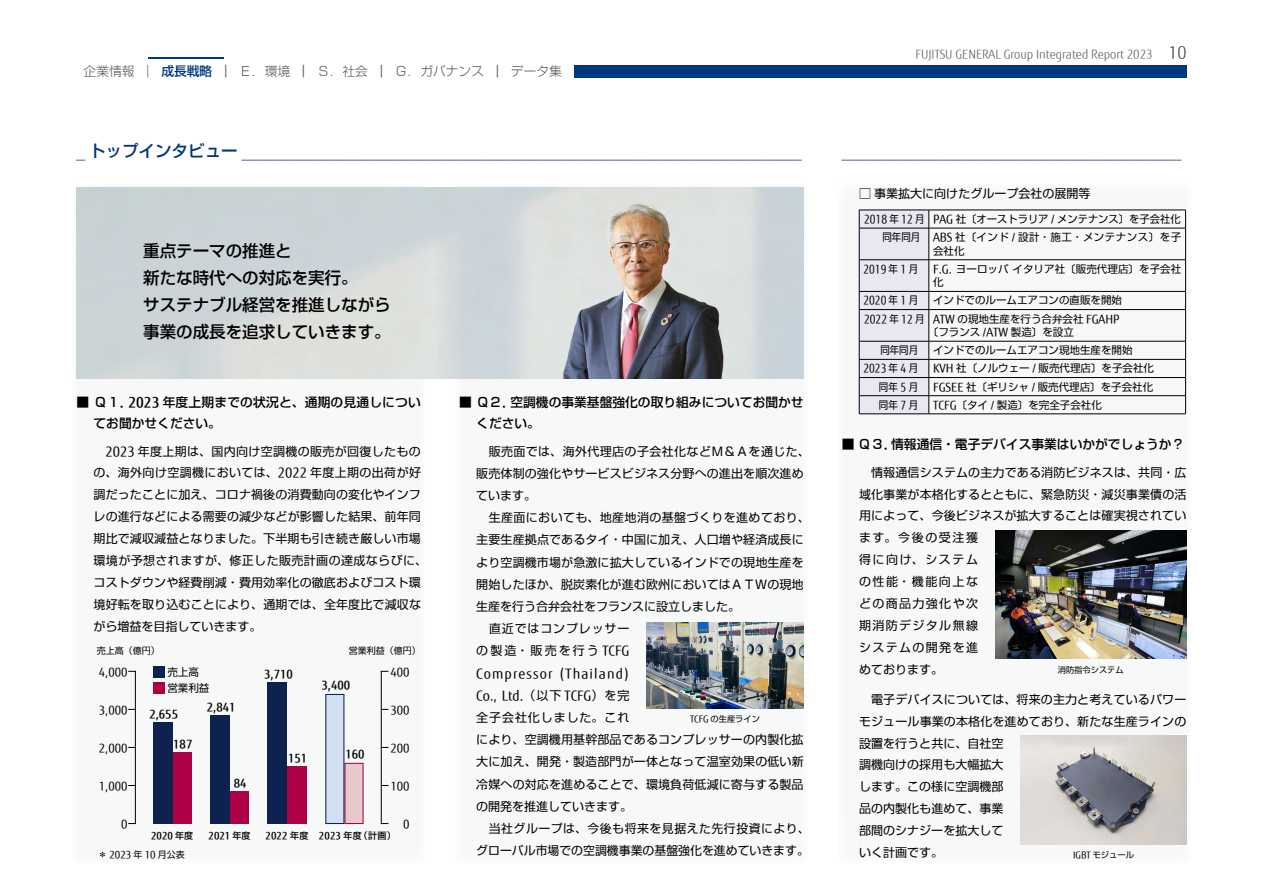
<style>
.page{position:relative;width:1263px;height:893px;background:#fff}
.page>*{position:absolute;margin:0;border:0;box-sizing:border-box;transform-origin:0 0}
.t1{font:16.5px "FUJI Shin Go Medium";color:#848ab7}
.t2{font:16.5px/27px "FUJI Shin Go Medium";color:#000}
.t3{font:12.75px/21px "FUJI Shin Go Medium";color:#000}
.t4{font:12.75px "FUJI Shin Go Light";color:#595757}
.t5{font:12px/21.9px "FUJI Shin Go Regular";letter-spacing:.01em;color:#000}
.t6{font:10.5px/13.5px "FUJI Shin Go Regular";color:#000}
.t7{font:10.5px/18.1px "FUJI Shin Go Regular";color:#000;text-align:right;scale:.9 1}
.t8{font:10.5px "FUJI Shin Go Light";color:#595757}
.t9{font:10.5px "FUJI Shin Go Medium";color:#000}
.t10{font:9px "FUJI Shin Go Medium";letter-spacing:.01em;color:#000}
.t11{font:9px "FUJI Shin Go Regular";color:#000}
.t12{font:8.25px "FUJI Shin Go Regular";color:#000}
.s1{font-family:"FUJI Shin Go Medium";color:#00377e}
.s2{font-family:"FUJI Shin Go Medium"}
.s3{color:#00377e}
.s4{font-size:15px;color:#3e3a39}
</style>
<div class="page">
<div style="left:838px;top:183px;width:353px;height:680px;background:#f7f8f8"></div>
<div style="left:455px;top:183px;width:353px;height:680px;background:#f7f8f8"></div>
<div style="left:72px;top:183px;width:353px;height:680px;background:#f7f8f8"></div>
<hr style="left:149px;top:57px;width:75px;height:2px;background:#00377e">
<div style="left:574px;top:65px;width:612px;height:13px;background:#00377e"></div>
<hr style="left:929px;top:210px;width:257px;height:1px;background:#000">
<svg style="left:1185px;top:210px;width:1px;height:18px"></svg>
<hr style="left:929px;top:228px;width:257px;height:1px;background:#000">
<hr style="left:1185px;top:228px;width:1px;height:32px;background:#000">
<hr style="left:929px;top:259px;width:257px;height:1px;background:#000">
<hr style="left:1185px;top:260px;width:1px;height:31px;background:#000">
<hr style="left:929px;top:291px;width:257px;height:1px;background:#000">
<svg style="left:1185px;top:292px;width:1px;height:17px"></svg>
<hr style="left:929px;top:309px;width:257px;height:1px;background:#000">
<hr style="left:1185px;top:310px;width:1px;height:31px;background:#000">
<hr style="left:929px;top:341px;width:257px;height:1px;background:#000">
<hr style="left:929px;top:359px;width:257px;height:1px;background:#000">
<hr style="left:929px;top:377px;width:257px;height:1px;background:#000">
<hr style="left:929px;top:395px;width:257px;height:1px;background:#000">
<svg style="left:859px;top:210px;width:70px;height:204px"></svg>
<svg style="left:1185px;top:341px;width:1px;height:73px"></svg>
<hr style="left:859px;top:414px;width:70px;height:1px;background:#000">
<hr style="left:929px;top:414px;width:257px;height:1px;background:#000">
<img style="left:77px;top:187px;width:727px;height:191px">
<img style="left:995px;top:530px;width:191px;height:129px">
<img style="left:1020px;top:736px;width:166px;height:108px">
<div style="left:172px;top:752px;width:19px;height:72px;background:#ad0046"></div>
<div style="left:287px;top:766px;width:19px;height:58px;background:#ad0046"></div>
<div style="left:230px;top:792px;width:19px;height:32px;background:#ad0046"></div>
<div style="left:344px;top:763px;width:20px;height:61px;background:#e9c8ca"></div>
<hr style="left:381px;top:671px;width:1px;height:153px;background:#000">
<hr style="left:135px;top:671px;width:1px;height:153px;background:#000">
<div style="left:153px;top:683px;width:12px;height:11px;background:#ad0046"></div>
<div style="left:153px;top:666px;width:12px;height:11px;background:#0e2250"></div>
<div style="left:153px;top:722px;width:19px;height:102px;background:#0e2250"></div>
<div style="left:268px;top:682px;width:19px;height:142px;background:#0e2250"></div>
<div style="left:210px;top:715px;width:20px;height:109px;background:#0e2250"></div>
<div style="left:325px;top:694px;width:19px;height:130px;background:#d3def1"></div>
<img style="left:646px;top:623px;width:158px;height:85px">
<p class="t4" style="left:84px;top:63px;width:480px">企業情報 ｜ <span class="s1">成長戦略</span> <span class="s2">｜</span> Ｅ．環境 <span class="s2">｜</span> Ｓ．社会 <span class="s2">｜</span> Ｇ．ガバナンス <span class="s2">｜</span> データ集</p>
<h1 class="t1" style="left:77px;top:140px;width:726px">_ <span class="s3">トップインタビュー</span> __________________________________________________________________</h1>
<h1 class="t2" style="left:143px;top:238px;width:249px">重点テーマの推進と<br>新たな時代への対応を実行。<br>サステナブル経営を推進しながら事業の成長を追求していきます。</h1>
<p class="t3" style="left:94px;top:392px;width:329px;text-indent:-17px">■ Ｑ１. 2023 年度上期までの状況と、通期の見通しについてお聞かせください。</p>
<p class="t5" style="left:94px;top:440px;width:335px">　2023 年度上期は、国内向け空調機の販売が回復したものの、海外向け空調機においては、2022 年度上期の出荷が好調だったことに加え、コロナ禍後の消費動向の変化やインフレの進行などによる需要の減少などが影響した結果、前年同期比で減収減益となりました。下半期も引き続き厳しい市場環境が予想されますが、修正した販売計画の達成ならびに、コストダウンや経費削減・費用効率化の徹底およびコスト環境好転を取り込むことにより、通期では、全年度比で減収ながら増益を目指していきます。</p>
<p class="t11" style="left:97px;top:645px;width:64px">売上高（億円）</p>
<p class="t11" style="left:349px;top:645px;width:74px">営業利益（億円）</p>
<p class="t6" style="left:390px;top:665px;width:21px">400</p>
<p class="t6" style="left:390px;top:703px;width:21px">300</p>
<p class="t6" style="left:390px;top:741px;width:21px">200</p>
<p class="t6" style="left:390px;top:780px;width:21px">100</p>
<p class="t6" style="left:403px;top:818px;width:8px">0</p>
<p class="t6" style="left:167px;top:665px;width:43px;line-height:15.6px">売上高営業利益</p>
<p class="t9" style="left:264px;top:667px;width:30px">3,710</p>
<p class="t9" style="left:207px;top:700px;width:30px">2,841</p>
<p class="t6" style="left:99px;top:665px;width:30px">4,000</p>
<p class="t9" style="left:322px;top:678px;width:30px">3,400</p>
<p class="t6" style="left:99px;top:703px;width:30px">3,000</p>
<p class="t6" style="left:99px;top:741px;width:30px">2,000</p>
<p class="t6" style="left:99px;top:779px;width:30px">1,000</p>
<p class="t6" style="left:121px;top:818px;width:8px">0</p>
<p class="t9" style="left:149px;top:707px;width:30px">2,655</p>
<p class="t9" style="left:173px;top:737px;width:21px">187</p>
<p class="t9" style="left:345px;top:747px;width:21px">160</p>
<p class="t9" style="left:288px;top:751px;width:21px">151</p>
<p class="t9" style="left:234px;top:776px;width:14px">84</p>
<p class="t10" style="left:151px;top:830px;width:44px">2020 年度</p>
<p class="t10" style="left:209px;top:830px;width:44px">2021 年度</p>
<p class="t10" style="left:266px;top:830px;width:132px">2022 年度 2023 年度（計画）</p>
<p class="t11" style="left:98px;top:848px;width:88px">＊ 2023 年 10 月公表</p>
<p class="t3" style="left:476px;top:392px;width:329px;text-indent:-17px">■ Ｑ２. 空調機の事業基盤強化の取り組みについてお聞かせください。</p>
<p class="t5" style="left:476px;top:440px;width:335px">　販売面では、海外代理店の子会社化などＭ＆Ａを通じた、販売体制の強化やサービスビジネス分野への進出を順次進めています。<br>　生産面においても、地産地消の基盤づくりを進めており、主要生産拠点であるタイ・中国に加え、人口増や経済成長により空調機市場が急激に拡大しているインドでの現地生産を開始したほか、脱炭素化が進む欧州においてはＡＴＷの現地生産を行う合弁会社をフランスに設立しました。<br>　直近ではコンプレッサー<br>の製造・販売を行う TCFG<br>Compressor (Thailand)<br>Co., Ltd.（以下 TCFG）を完<br>全子会社化しました。これ<br>により、空調機用基幹部品であるコンプレッサーの内製化拡大に加え、開発・製造部門が一体となって温室効果の低い新冷媒への対応を進めることで、環境負荷低減に寄与する製品の開発を推進していきます。</p>
<p class="t5" style="left:476px;top:818px;width:335px;text-align:right">当社グループは、今後も将来を見据えた先行投資により、グローバル市場での空調機事業の基盤強化を進めていきます。</p>
<p class="t12" style="left:690px;top:713px;width:72px">TCFG の生産ライン</p>
<p class="t8" style="left:915px;top:47px;width:272px">FUJITSU GENERAL Group Integrated Report 2023 <span class="s4">10</span></p>
<h1 class="t1" style="left:842px;top:140px;width:341px">________________________________________</h1>
<p class="t5" style="left:859px;top:183px;width:233px">□ 事業拡大に向けたグループ会社の展開等</p>
<p class="t7" style="left:864px;top:210px;width:354px">2018 年 12 月 PAG 社〔オーストラリア / メンテナンス〕を子会社化　同年同月 ABS 社〔インド / 設計・施工・メンテナンス〕を子</p>
<p class="t6" style="left:933px;top:244px;width:33px">会社化</p>
<p class="t7" style="left:863px;top:260px;width:62px">2019 年 1 月</p>
<p class="t6" style="left:933px;top:262px;width:250px">F.G. ヨーロッパ イタリア社〔販売代理店〕を子会社化</p>
<p class="t7" style="left:863px;top:292px;width:62px">2020 年 1 月</p>
<p class="t6" style="left:864px;top:292px;width:259px;line-height:18.1px;text-align:right">インドでのルームエアコンの直販を開始<br>2022 年 12 月 ATW の現地生産を行う合弁会社 FGAHP</p>
<p class="t6" style="left:928px;top:326px;width:147px">〔フランス /ATW 製造〕を設立</p>
<p class="t7" style="left:880px;top:342px;width:44px">同年同月</p>
<p class="t6" style="left:933px;top:344px;width:201px">インドでのルームエアコン現地生産を開始</p>
<p class="t7" style="left:863px;top:360px;width:62px">2023 年 4 月</p>
<p class="t6" style="left:933px;top:362px;width:222px">KVH 社〔ノルウェー / 販売代理店〕を子会社化</p>
<p class="t7" style="left:879px;top:378px;width:45px">同年 5 月</p>
<p class="t6" style="left:933px;top:380px;width:222px">FGSEE 社〔ギリシャ / 販売代理店〕を子会社化</p>
<p class="t7" style="left:879px;top:396px;width:45px">同年 7 月</p>
<p class="t6" style="left:933px;top:398px;width:170px">TCFG〔タイ / 製造〕を完全子会社化</p>
<p class="t3" style="left:842px;top:434px;width:344px">■ Ｑ３. 情報通信・電子デバイス事業はいかがでしょうか？</p>
<p class="t5" style="left:859px;top:462px;width:329px">　情報通信システムの主力である消防ビジネスは、共同・広域化事業が本格化するとともに、緊急防災・減災事業債の活用によって、今後ビジネスが拡大することは確実視されています。今後の受注獲<br>得に向け、システム<br>の性能・機能向上な<br>どの商品力強化や次<br>期消防デジタル無線<br>システムの開発を進<br>めております。</p>
<p class="t5" style="left:859px;top:689px;width:329px">　電子デバイスについては、将来の主力と考えているパワーモジュール事業の本格化を進めており、新たな生産ラインの設置を行うと共に、自社空<br>調機向けの採用も大幅拡大<br>します。この様に空調機部<br>品の内製化も進めて、事業<br>部間のシナジーを拡大して<br>いく計画です。</p>
<p class="t12" style="left:1058px;top:664px;width:67px">消防指令システム</p>
<p class="t12" style="left:1073px;top:849px;width:62px">IGBT モジュール</p>
</div>
